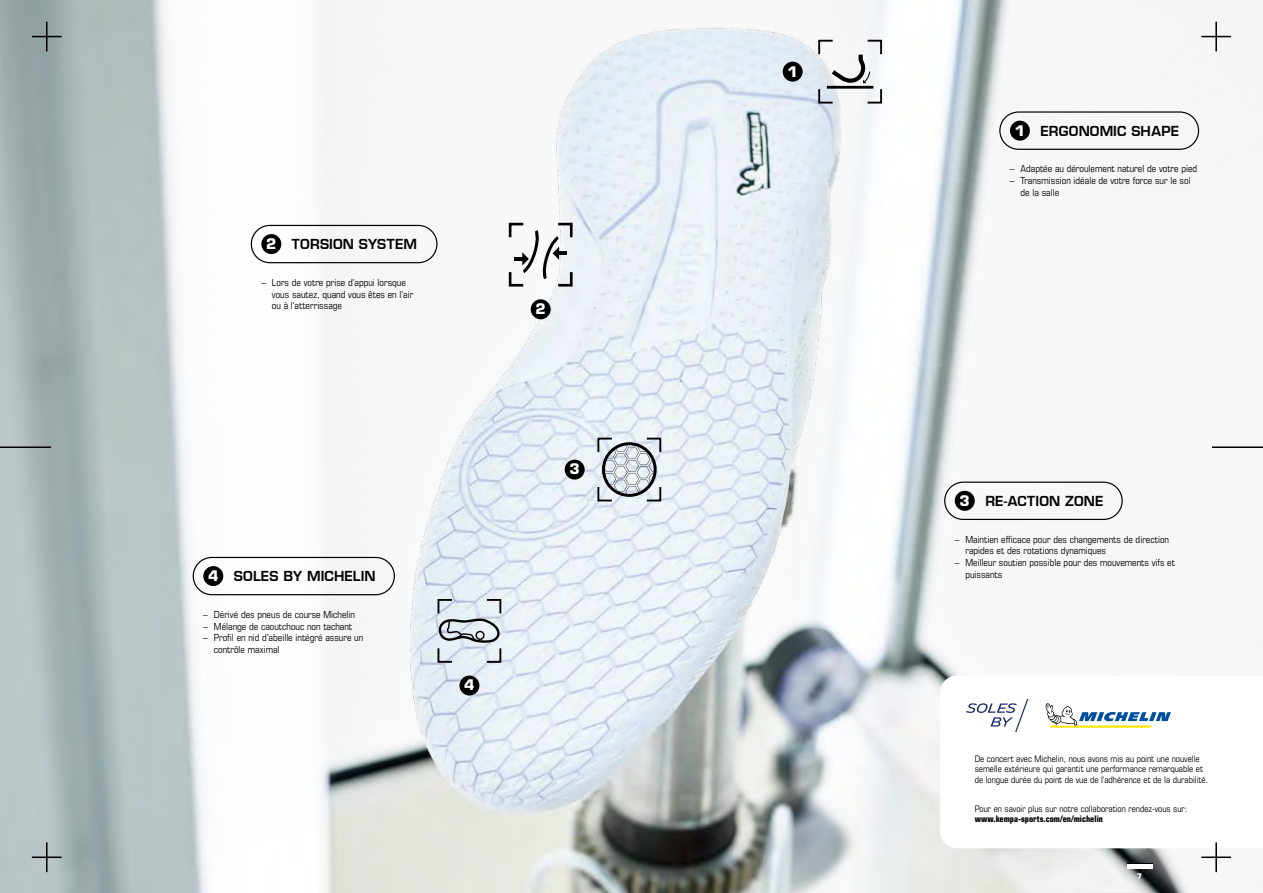
<style>
.page{position:relative;width:1263px;height:893px;background:#fff}
.page>*{position:absolute;margin:0;border:0;box-sizing:border-box;transform-origin:0 0}
.t1{font:700 14.25px "Kempastile";color:#fff}
.t2{font:600 13.5px "Eurostile LT";letter-spacing:.01em;color:#000}
.t3{font:condensed 9.75px/11.7px "Eurostile LT Std";color:#000}
.t4{font:condensed 9px/10.8px "Eurostile LT Std";color:#000}
.t5{font:700 condensed 9px "Eurostile LT Std";color:#000}
.t6{font:700 7.5px "Kempastile";color:#fff}
.s1{font-family:"Kempastile";font-weight:700;font-size:14.25px;color:#fff}
</style>
<div class="page">
<img style="left:0;top:0;width:1232px;height:893px">
<svg style="left:940px;top:675px;width:292px;height:173px"></svg>
<svg style="left:966px;top:697px;width:63px;height:37px"></svg>
<svg style="left:1045px;top:703px;width:126px;height:25px"></svg>
<div style="left:966px;top:796px;width:297px;height:35px;background:#fff"></div>
<div style="left:966px;top:746px;width:297px;height:46px;background:#fff"></div>
<svg style="left:507px;top:221px;width:67px;height:67px"></svg>
<div style="left:251px;top:225px;width:186px;height:38px;border:1px solid #000;border-radius:19px"></div>
<div style="left:999px;top:111px;width:200px;height:39px;border:1px solid #000;border-radius:19px"></div>
<div style="left:944px;top:482px;width:179px;height:38px;border:1px solid #000;border-radius:19px"></div>
<div style="left:261px;top:234px;width:20px;height:20px;background:#000;border-radius:50%"></div>
<div style="left:1010px;top:121px;width:20px;height:20px;background:#000;border-radius:50%"></div>
<div style="left:955px;top:491px;width:20px;height:20px;background:#000;border-radius:50%"></div>
<div style="left:193px;top:557px;width:202px;height:38px;border:1px solid #000;border-radius:19px"></div>
<div style="left:203px;top:566px;width:20px;height:20px;background:#000;border-radius:50%"></div>
<div style="left:531px;top:299px;width:20px;height:20px;background:#000;border-radius:50%"></div>
<div style="left:565px;top:460px;width:20px;height:20px;background:#000;border-radius:50%"></div>
<div style="left:459px;top:675px;width:20px;height:20px;background:#000;border-radius:50%"></div>
<div style="left:783px;top:62px;width:20px;height:20px;background:#000;border-radius:50%"></div>
<hr style="left:46px;top:22px;width:2px;height:29px;background:#000">
<hr style="left:32px;top:36px;width:30px;height:1px;background:#000">
<hr style="left:46px;top:842px;width:2px;height:30px;background:#000">
<hr style="left:32px;top:856px;width:30px;height:2px;background:#000">
<hr style="left:0;top:446px;width:51px;height:2px;background:#000">
<hr style="left:1215px;top:22px;width:2px;height:29px;background:#000">
<hr style="left:1201px;top:36px;width:30px;height:1px;background:#000">
<hr style="left:1215px;top:842px;width:2px;height:30px;background:#000">
<hr style="left:1201px;top:856px;width:30px;height:2px;background:#000">
<hr style="left:1212px;top:446px;width:51px;height:2px;background:#000">
<svg style="left:817px;top:39px;width:66px;height:65px"></svg>
<svg style="left:437px;top:598px;width:65px;height:66px;background:#c0c8cf"></svg>
<svg style="left:596px;top:437px;width:66px;height:65px;background:#b8bdc3"></svg>
<hr style="left:1127px;top:863px;width:25px;height:4px;background:#000">
<hr style="left:1127px;top:864px;width:25px;height:4px;background:#fff">
<h1 class="t1" style="left:266px;top:235px;width:12px">2</h1>
<h2 class="t2" style="left:292px;top:236px;width:127px">TORSION SYSTEM</h2>
<p class="t3" style="left:272px;top:276px;width:143px;text-indent:-11px">– Lors de votre prise d'appui lorsque vous sautez, quand vous êtes en l'air ou à l'atterrissage</p>
<h2 class="t2" style="left:208px;top:568px;width:169px"><span class="s1">4</span> SOLES BY MICHELIN</h2>
<p class="t3" style="left:203px;top:608px;width:153px">– Dérivé des pneus de course Michelin</p>
<p class="t3" style="left:203px;top:620px;width:150px">– Mélange de caoutchouc non tachant</p>
<p class="t3" style="left:214px;top:632px;width:151px;text-indent:-11px">– Profil en nid d'abeille intégré assure un contrôle maximal</p>
<h1 class="t1" style="left:464px;top:676px;width:12px">4</h1>
<h1 class="t1" style="left:536px;top:300px;width:12px">2</h1>
<h1 class="t1" style="left:569px;top:460px;width:12px">3</h1>
<h1 class="t1" style="left:787px;top:63px;width:12px">1</h1>
<h1 class="t1" style="left:1015px;top:122px;width:12px">1</h1>
<h2 class="t2" style="left:1040px;top:122px;width:140px">ERGONOMIC SHAPE</h2>
<p class="t3" style="left:1010px;top:163px;width:189px">– Adaptée au déroulement naturel de votre pied</p>
<p class="t3" style="left:1020px;top:175px;width:172px;text-indent:-11px">– Transmission idéale de votre force sur le sol de la salle</p>
<h1 class="t1" style="left:960px;top:492px;width:12px">3</h1>
<h2 class="t2" style="left:985px;top:492px;width:120px">RE-ACTION ZONE</h2>
<p class="t3" style="left:965px;top:533px;width:205px;text-indent:-11px">– Maintien efficace pour des changements de direction rapides et des rotations dynamiques</p>
<p class="t3" style="left:965px;top:556px;width:211px;text-indent:-11px">– Meilleur soutien possible pour des mouvements vifs et puissants</p>
<p class="t4" style="left:975px;top:753px;width:235px">De concert avec Michelin, nous avons mis au point une nouvelle semelle extérieure qui garantit une performance remarquable et de longue durée du point de vue de l'adhérence et de la durabilité.</p>
<p class="t4" style="left:975px;top:803px;width:214px">Pour en savoir plus sur notre collaboration rendez-vous sur:</p>
<p class="t5" style="left:975px;top:814px;width:130px">www.kempa-sports.com/en/michelin</p>
<p class="t6" style="left:1137px;top:871px;width:7px">7</p>
</div>
